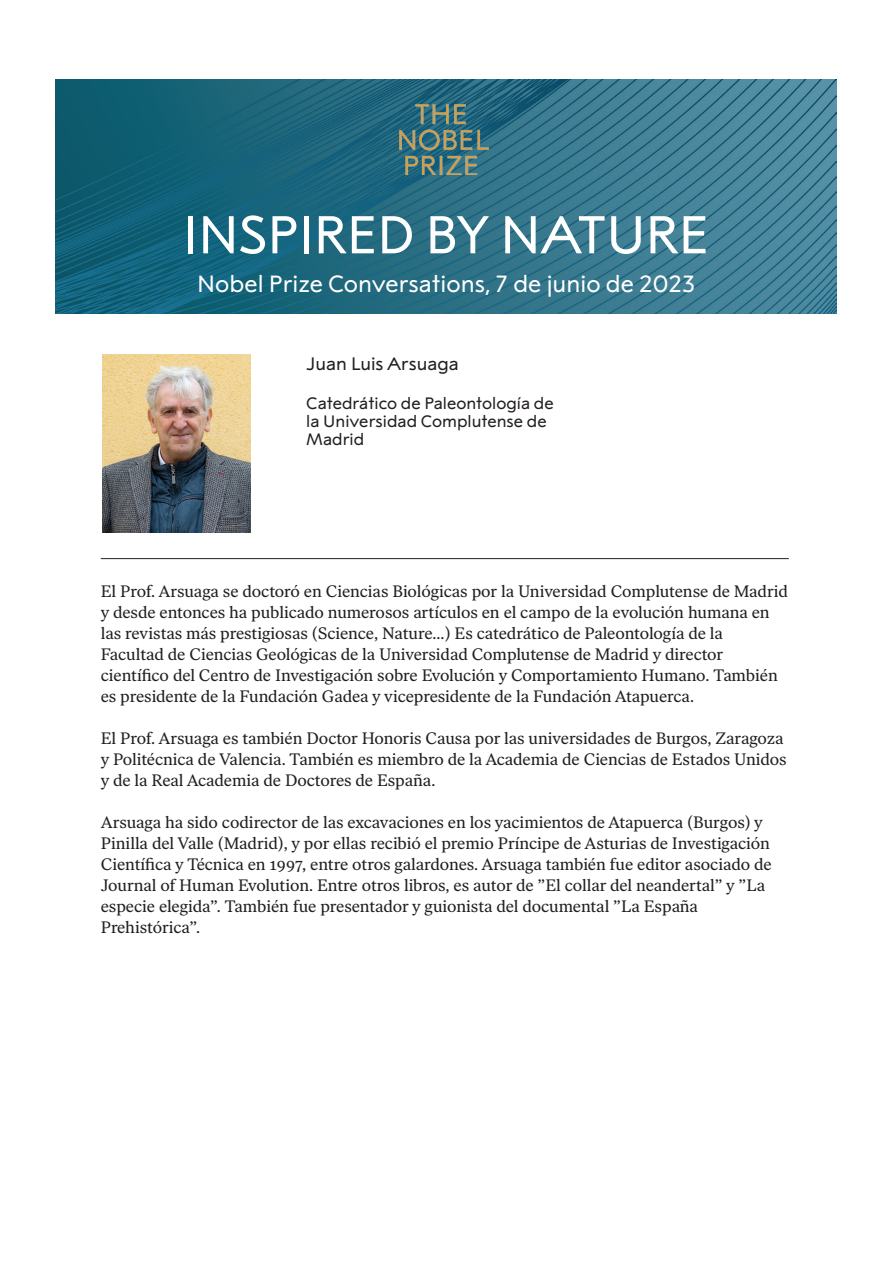
<style>
.page{position:relative;width:893px;height:1263px;background:#fff}
.page>*{position:absolute;margin:0;border:0;box-sizing:border-box;transform-origin:0 0}
.t1{font:53.1px "Alfred Sans";letter-spacing:-.01em;color:#fff}
.t2{font:23.4px "Alfred Sans";color:#fff}
.t3{font:18px "Alfred Sans";color:#231f20}
.t4{font:16.5px/21px "Alfred Serif Text";letter-spacing:-.005em;color:#231f20}
.t5{font:16.5px/18px "Alfred Sans";color:#231f20}
</style>
<div class="page">
<hr style="left:101px;top:558px;width:688px;height:1px;background:#231f20">
<img style="left:103px;top:355px;width:147px;height:177px">
<img style="left:56px;top:79px;width:781px;height:234px">
<img style="left:400px;top:105px;width:88px;height:70px">
<p class="t1" style="left:183px;top:205px;width:528px">INSPIRED BY NATURE</p>
<p class="t2" style="left:197px;top:271px;width:499px">Nobel Prize Conversations, 7 de junio de 2023</p>
<p class="t3" style="left:306px;top:353px;width:154px">Juan Luis Arsuaga</p>
<p class="t5" style="left:306px;top:395px;width:249px">Catedrático de Paleontología de la Universidad Complutense de<br>Madrid</p>
<p class="t4" style="left:101px;top:581px;width:689px">El Prof. Arsuaga se doctoró en Ciencias Biológicas por la Universidad Complutense de Madrid y desde entonces ha publicado numerosos artículos en el campo de la evolución humana en las revistas más prestigiosas (Science, Nature...) Es catedrático de Paleontología de la Facultad de Ciencias Geológicas de la Universidad Complutense de Madrid y director científico del Centro de Investigación sobre Evolución y Comportamiento Humano. También es presidente de la Fundación Gadea y vicepresidente de la Fundación Atapuerca.</p>
<p class="t4" style="left:101px;top:728px;width:687px">El Prof. Arsuaga es también Doctor Honoris Causa por las universidades de Burgos, Zaragoza y Politécnica de Valencia. También es miembro de la Academia de Ciencias de Estados Unidos y de la Real Academia de Doctores de España.</p>
<p class="t4" style="left:101px;top:812px;width:672px">Arsuaga ha sido codirector de las excavaciones en los yacimientos de Atapuerca (Burgos) y Pinilla del Valle (Madrid), y por ellas recibió el premio Príncipe de Asturias de Investigación Científica y Técnica en 1997, entre otros galardones. Arsuaga también fue editor asociado de Journal of Human Evolution. Entre otros libros, es autor de ”El collar del neandertal” y ”La especie elegida”. También fue presentador y guionista del documental ”La España Prehistórica”.</p>
</div>
